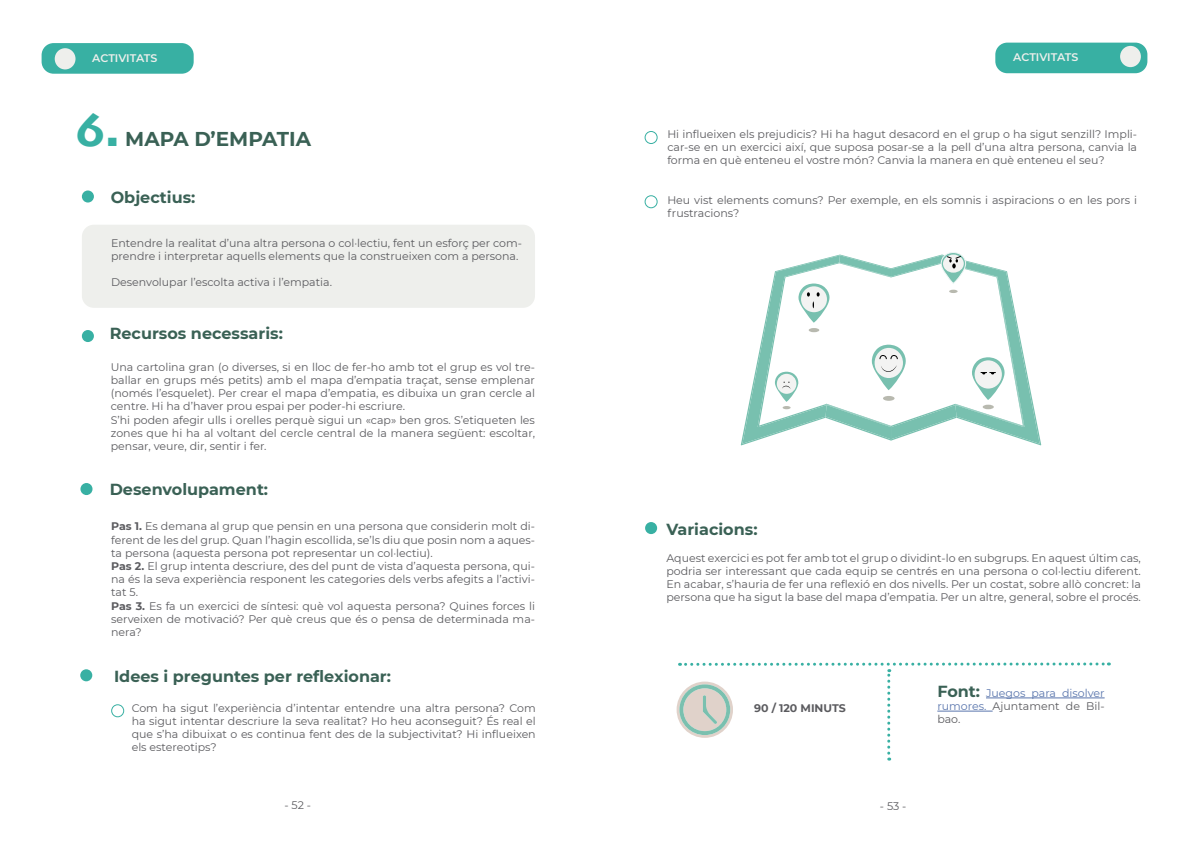
<style>
.page{position:relative;width:1191px;height:842px;background:#fff}
.page>*{position:absolute;margin:0;border:0;box-sizing:border-box;transform-origin:0 0}
.t1{font:48px "Skia";color:#38b0a3}
.t2{font:700 20px "Montserrat";color:#3a6155}
.t3{font:700 16px "Montserrat";color:#3a6155}
.t4{font:11px/13.2px "Montserrat";color:#5b5b5f}
.t5{font:11px/13.2px "Montserrat";color:#5a76ad;text-align:justify}
.t6{font:600 11px "Montserrat";letter-spacing:-.01em;color:#eeefec}
.t7{font:700 11px "Montserrat";color:#5b5b5f}
.s1{font-weight:700}
.s2{font-weight:700;font-size:16px;color:#3a6155}
.s3{color:#5b5b5f}
</style>
<div class="page">
<div style="left:995px;top:43px;width:152px;height:30px;background:#38b0a3;border-radius:12px"></div>
<div style="left:1120px;top:46px;width:20px;height:21px;background:#eeefec;border-radius:50%"></div>
<div style="left:42px;top:43px;width:152px;height:31px;background:#38b0a3;border-radius:12px"></div>
<div style="left:55px;top:48px;width:20px;height:21px;background:#eeefec;border-radius:50%"></div>
<div style="left:82px;top:225px;width:453px;height:83px;background:#eeefec;border-radius:12px"></div>
<div style="left:82px;top:190px;width:12px;height:13px;background:#38b0a3;border-radius:50%"></div>
<div style="left:82px;top:330px;width:12px;height:12px;background:#38b0a3;border-radius:50%"></div>
<div style="left:80px;top:483px;width:12px;height:12px;background:#38b0a3;border-radius:50%"></div>
<svg style="left:676px;top:662px;width:433px;height:98px"></svg>
<svg style="left:741px;top:252px;width:300px;height:193px"></svg>
<div style="left:80px;top:669px;width:12px;height:12px;background:#38b0a3;border-radius:50%"></div>
<div style="left:111px;top:704px;width:13px;height:13px;border:1px solid #38b0a3;border-radius:50%"></div>
<div style="left:644px;top:131px;width:13px;height:13px;border:1px solid #38b0a3;border-radius:50%"></div>
<div style="left:644px;top:195px;width:13px;height:13px;border:1px solid #38b0a3;border-radius:50%"></div>
<div style="left:645px;top:522px;width:12px;height:12px;background:#38b0a3;border-radius:50%"></div>
<p class="t6" style="left:92px;top:51px;width:67px">ACTIVITATS</p>
<p class="t6" style="left:1013px;top:50px;width:67px">ACTIVITATS</p>
<h1 class="t1" style="left:75px;top:102px;width:46px">6.</h1>
<h2 class="t2" style="left:125px;top:125px;width:187px">MAPA D’EMPATIA</h2>
<h3 class="t3" style="left:111px;top:186px;width:86px">Objectius:</h3>
<p class="t4" style="left:111px;top:236px;width:412px">Entendre la realitat d’una altra persona o col·lectiu, fent un esforç per com&shy;prendre i interpretar aquells elements que la construeixen com a persona.</p>
<p class="t4" style="left:111px;top:275px;width:222px">Desenvolupar l’escolta activa i l’empatia.</p>
<h3 class="t3" style="left:110px;top:322px;width:175px">Recursos necessaris:</h3>
<p class="t4" style="left:111px;top:360px;width:426px">Una cartolina gran (o diverses, si en lloc de fer-ho amb tot el grup es vol tre&shy;ballar en grups més petits) amb el mapa d’empatia traçat, sense emplenar (només l’esquelet). Per crear el mapa d’empatia, es dibuixa un gran cercle al centre. Hi ha d’haver prou espai per poder-hi escriure.<br>S’hi poden afegir ulls i orelles perquè sigui un «cap» ben gros. S’etiqueten les zones que hi ha al voltant del cercle central de la manera següent: escoltar, pensar, veure, dir, sentir i fer.</p>
<h3 class="t3" style="left:110px;top:478px;width:160px">Desenvolupament:</h3>
<p class="t4" style="left:111px;top:519px;width:425px"><span class="s1">Pas 1.</span> Es demana al grup que pensin en una persona que considerin molt di&shy;ferent de les del grup. Quan l’hagin escollida, se’ls diu que posin nom a aques&shy;ta persona (aquesta persona pot representar un col·lectiu).<br><span class="s1">Pas 2.</span> El grup intenta descriure, des del punt de vista d’aquesta persona, qui&shy;na és la seva experiència responent les categories dels verbs afegits a l’activi&shy;tat 5.<br><span class="s1">Pas 3.</span> Es fa un exercici de síntesi: què vol aquesta persona? Quines forces li serveixen de motivació? Per què creus que és o pensa de determinada ma&shy;nera?</p>
<h3 class="t3" style="left:114px;top:664px;width:279px">Idees i preguntes per reflexionar:</h3>
<p class="t4" style="left:132px;top:701px;width:405px;text-align:justify">Com ha sigut l’experiència d’intentar entendre una altra persona? Com ha sigut intentar descriure la seva realitat? Ho heu aconseguit? És real el que s’ha dibuixat o es continua fent des de la subjectivitat? Hi influeixen els estereotips?</p>
<p class="t4" style="left:667px;top:127px;width:471px;text-align:justify">Hi influeixen els prejudicis? Hi ha hagut desacord en el grup o ha sigut senzill? Impli&shy;car-se en un exercici així, que suposa posar-se a la pell d’una altra persona, canvia la forma en què enteneu el vostre món? Canvia la manera en què enteneu el seu?</p>
<p class="t4" style="left:667px;top:193px;width:471px">Heu vist elements comuns? Per exemple, en els somnis i aspiracions o en les pors i frustracions?</p>
<h3 class="t3" style="left:666px;top:518px;width:93px">Variacions:</h3>
<p class="t4" style="left:666px;top:551px;width:476px;text-align:justify">Aquest exercici es pot fer amb tot el grup o dividint-lo en subgrups. En aquest últim cas, podria ser interessant que cada equip se centrés en una persona o col·lectiu diferent.<br>En acabar, s’hauria de fer una reflexió en dos nivells. Per un costat, sobre allò concret: la persona que ha sigut la base del mapa d’empatia. Per un altre, general, sobre el procés.</p>
<p class="t7" style="left:754px;top:700px;width:93px">90 / 120 MINUTS</p>
<p class="t5" style="left:937px;top:686px;width:169px"><span class="s2">Font:</span> Juegos para disolver rumores. <span class="s3">Ajuntament de Bil&shy;bao.</span></p>
<p class="t4" style="left:284px;top:798px;width:28px">- 52 -</p>
<p class="t4" style="left:880px;top:799px;width:28px">- 53 -</p>
</div>
